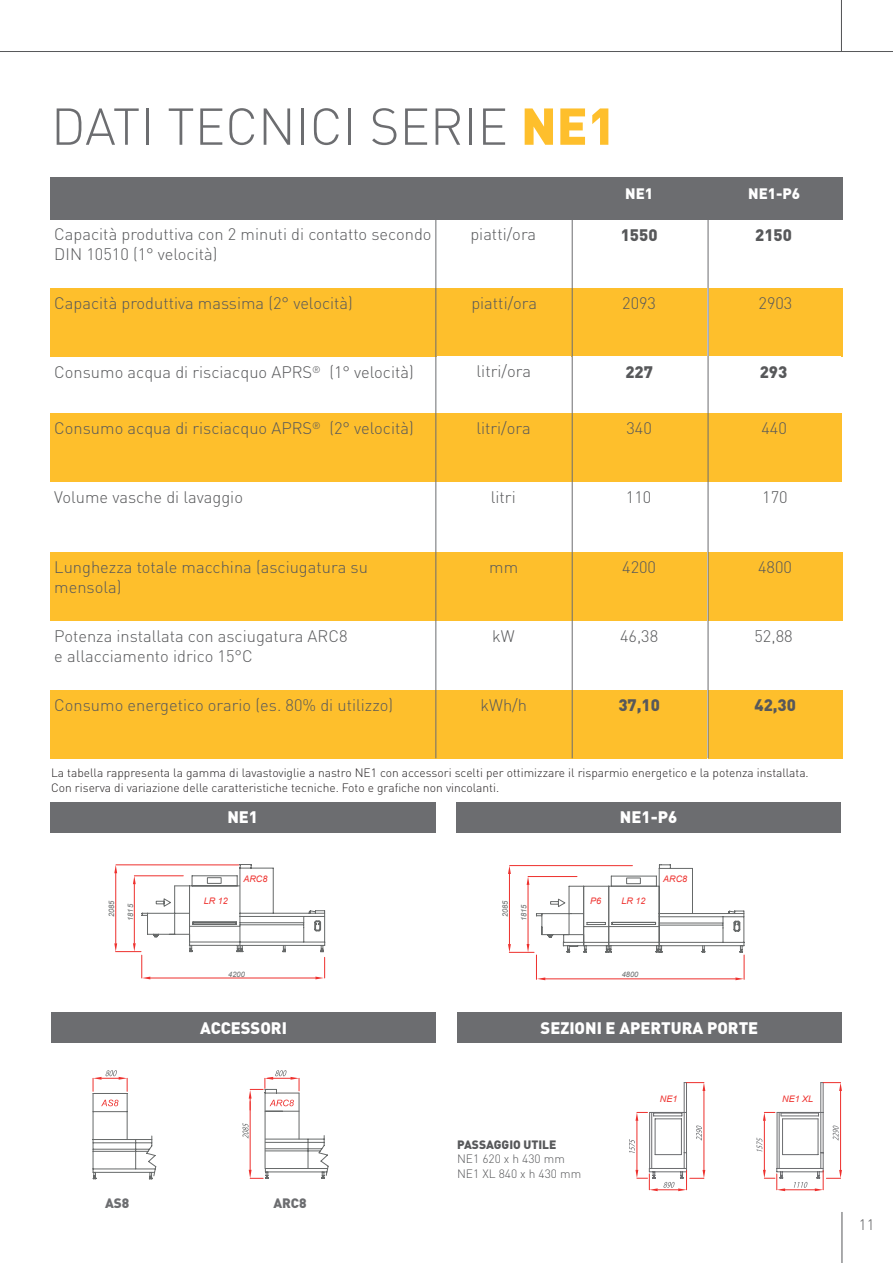
<style>
.page{position:relative;width:893px;height:1263px;background:#fff}
.page>*{position:absolute;margin:0;border:0;box-sizing:border-box;transform-origin:0 0}
.t1{font:300 51px "DIN";color:#6c6d70}
.t2{font:300 16.5px/19.8px "DIN";color:#57585a}
.t3{font:900 16.5px "DIN";color:#fff}
.t4{font:900 16.5px "DIN";color:#57585a}
.t5{font:900 15px "DIN";color:#fff}
.t6{font:300 15px "DIN";color:#57585a}
.t7{font:900 13.5px "DIN";color:#6c6d70}
.t8{font:300 12px/14.4px "DIN";color:#231f20}
.t9{font:300 12px/14.4px "DIN";color:#57585a}
.t10{font:900 12px "DIN";color:#57585a}
.t11{font:italic 9px "Arial";color:#ee302d}
.t12{font:italic 7.5px "Arial";color:#666969}
.s1{font-weight:900;color:#febf2c}
</style>
<div class="page">
<hr style="left:841px;top:1212px;width:1px;height:51px;background:#57585a">
<hr style="left:0;top:51px;width:893px;height:1px;background:#57585a">
<hr style="left:841px;top:0;width:1px;height:51px;background:#57585a">
<div style="left:50px;top:288px;width:387px;height:68px;background:#febf2c"></div>
<div style="left:50px;top:414px;width:386px;height:68px;background:#febf2c"></div>
<div style="left:50px;top:553px;width:386px;height:68px;background:#febf2c"></div>
<div style="left:50px;top:690px;width:386px;height:68px;background:#febf2c"></div>
<div style="left:50px;top:177px;width:386px;height:42px;background:#6c6d70"></div>
<div style="left:572px;top:288px;width:135px;height:68px;background:#febf2c"></div>
<div style="left:572px;top:414px;width:135px;height:68px;background:#febf2c"></div>
<div style="left:572px;top:553px;width:135px;height:68px;background:#febf2c"></div>
<div style="left:572px;top:690px;width:135px;height:68px;background:#febf2c"></div>
<div style="left:572px;top:177px;width:135px;height:42px;background:#6c6d70"></div>
<div style="left:708px;top:288px;width:134px;height:68px;background:#febf2c"></div>
<div style="left:706px;top:356px;width:135px;height:68px;background:#fff"></div>
<div style="left:707px;top:414px;width:135px;height:68px;background:#febf2c"></div>
<div style="left:708px;top:553px;width:134px;height:68px;background:#febf2c"></div>
<div style="left:708px;top:690px;width:134px;height:68px;background:#febf2c"></div>
<div style="left:706px;top:177px;width:136px;height:42px;background:#6c6d70"></div>
<div style="left:437px;top:288px;width:135px;height:68px;background:#febf2c"></div>
<div style="left:436px;top:414px;width:135px;height:68px;background:#febf2c"></div>
<div style="left:436px;top:553px;width:136px;height:68px;background:#febf2c"></div>
<div style="left:436px;top:690px;width:136px;height:68px;background:#febf2c"></div>
<div style="left:436px;top:177px;width:136px;height:42px;background:#6c6d70"></div>
<hr style="left:435px;top:219px;width:1px;height:539px;background:#6c6d70">
<hr style="left:572px;top:214px;width:1px;height:544px;background:#6c6d70">
<hr style="left:708px;top:214px;width:1px;height:544px;background:#6c6d70">
<div style="left:50px;top:802px;width:385px;height:30px;background:#6c6d70"></div>
<div style="left:456px;top:802px;width:385px;height:30px;background:#6c6d70"></div>
<svg style="left:508px;top:864px;width:237px;height:116px"></svg>
<svg style="left:114px;top:864px;width:212px;height:115px"></svg>
<hr style="left:116px;top:864px;width:123px;height:1px;background:#ee302d">
<hr style="left:823px;top:1082px;width:1px;height:30px;background:#6c6d70">
<hr style="left:820px;top:1082px;width:1px;height:30px;background:#6c6d70">
<hr style="left:840px;top:1091px;width:1px;height:79px;background:#ee2f2c">
<svg style="left:821px;top:1082px;width:21px;height:9px"></svg>
<svg style="left:757px;top:1112px;width:85px;height:79px"></svg>
<div style="left:457px;top:1013px;width:385px;height:30px;background:#6c6d70"></div>
<div style="left:51px;top:1013px;width:385px;height:30px;background:#6c6d70"></div>
<hr style="left:686px;top:1082px;width:1px;height:30px;background:#6c6d70">
<hr style="left:684px;top:1082px;width:1px;height:30px;background:#6c6d70">
<hr style="left:704px;top:1091px;width:1px;height:79px;background:#ee2f2c">
<svg style="left:684px;top:1082px;width:21px;height:9px"></svg>
<svg style="left:629px;top:1112px;width:76px;height:79px"></svg>
<svg style="left:92px;top:1070px;width:65px;height:109px"></svg>
<svg style="left:242px;top:1070px;width:87px;height:109px"></svg>
<h1 class="t1" style="left:51px;top:95px;width:566px">DATI TECNICI SERIE <span class="s1">NE1</span></h1>
<p class="t5" style="left:625px;top:183px;width:29px">NE1</p>
<p class="t5" style="left:748px;top:183px;width:54px">NE1-P6</p>
<p class="t2" style="left:54px;top:224px;width:379px">Capacità produttiva con 2 minuti di contatto secondo<br>DIN 10510 (1° velocità)</p>
<p class="t2" style="left:54px;top:293px;width:300px">Capacità produttiva massima (2° velocità)</p>
<p class="t2" style="left:470px;top:224px;width:67px">piatti/ora</p>
<p class="t2" style="left:471px;top:293px;width:67px">piatti/ora</p>
<p class="t4" style="left:621px;top:224px;width:38px">1550</p>
<p class="t2" style="left:622px;top:293px;width:35px">2093</p>
<p class="t4" style="left:755px;top:224px;width:38px">2150</p>
<p class="t2" style="left:758px;top:293px;width:35px">2903</p>
<p class="t2" style="left:54px;top:362px;width:361px">Consumo acqua di risciacquo APRS<sup>®</sup> (1° velocità)</p>
<p class="t2" style="left:54px;top:418px;width:361px">Consumo acqua di risciacquo APRS<sup>®</sup> (2° velocità)</p>
<p class="t2" style="left:477px;top:361px;width:56px">litri/ora</p>
<p class="t2" style="left:476px;top:418px;width:56px">litri/ora</p>
<p class="t4" style="left:625px;top:361px;width:29px">227</p>
<p class="t2" style="left:626px;top:418px;width:27px">340</p>
<p class="t4" style="left:760px;top:361px;width:29px">293</p>
<p class="t2" style="left:761px;top:418px;width:27px">440</p>
<p class="t2" style="left:54px;top:487px;width:190px">Volume vasche di lavaggio</p>
<p class="t2" style="left:491px;top:487px;width:26px">litri</p>
<p class="t2" style="left:626px;top:487px;width:27px">110</p>
<p class="t2" style="left:762px;top:487px;width:27px">170</p>
<p class="t2" style="left:54px;top:557px;width:315px">Lunghezza totale macchina (asciugatura su mensola)</p>
<p class="t2" style="left:54px;top:626px;width:295px">Potenza installata con asciugatura ARC8 e allacciamento idrico 15°C</p>
<p class="t2" style="left:54px;top:694px;width:340px">Consumo energetico orario (es. 80% di utilizzo)</p>
<p class="t2" style="left:489px;top:557px;width:30px">mm</p>
<p class="t2" style="left:492px;top:626px;width:24px">kW</p>
<p class="t2" style="left:480px;top:694px;width:48px">kWh/h</p>
<p class="t2" style="left:622px;top:557px;width:35px">4200</p>
<p class="t2" style="left:620px;top:626px;width:40px">46,38</p>
<p class="t4" style="left:618px;top:694px;width:43px">37,10</p>
<p class="t2" style="left:758px;top:557px;width:35px">4800</p>
<p class="t2" style="left:754px;top:626px;width:40px">52,88</p>
<p class="t4" style="left:754px;top:694px;width:43px">42,30</p>
<p class="t8" style="left:51px;top:766px;width:759px">La tabella rappresenta la gamma di lavastoviglie a nastro NE1 con accessori scelti per ottimizzare il risparmio energetico e la potenza installata.<br>Con riserva di variazione delle caratteristiche tecniche. Foto e grafiche non vincolanti.</p>
<p class="t3" style="left:227px;top:806px;width:32px">NE1</p>
<p class="t3" style="left:620px;top:806px;width:59px">NE1-P6</p>
<p class="t12" style="left:107px;top:917px;width:18px;rotate:-90deg">2085</p>
<p class="t12" style="left:126px;top:921px;width:18px;rotate:-90deg">1815</p>
<p class="t11" style="left:243px;top:873px;width:26px">ARC8</p>
<p class="t11" style="left:663px;top:873px;width:26px">ARC8</p>
<p class="t11" style="left:204px;top:895px;width:26px">LR 12</p>
<p class="t12" style="left:500px;top:917px;width:18px;rotate:-90deg">2085</p>
<p class="t12" style="left:519px;top:921px;width:18px;rotate:-90deg">1815</p>
<p class="t11" style="left:590px;top:895px;width:13px">P6</p>
<p class="t11" style="left:621px;top:895px;width:26px">LR 12</p>
<p class="t12" style="left:228px;top:969px;width:18px">4200</p>
<p class="t12" style="left:622px;top:969px;width:18px">4800</p>
<p class="t3" style="left:200px;top:1017px;width:88px">ACCESSORI</p>
<p class="t3" style="left:541px;top:1017px;width:219px">SEZIONI E APERTURA PORTE</p>
<p class="t10" style="left:457px;top:1136px;width:101px">PASSAGGIO UTILE</p>
<p class="t9" style="left:457px;top:1151px;width:126px">NE1 620 x h 430 mm<br>NE1 XL 840 x h 430 mm</p>
<p class="t11" style="left:660px;top:1093px;width:19px">NE1</p>
<p class="t7" style="left:105px;top:1194px;width:26px">AS8</p>
<p class="t7" style="left:273px;top:1194px;width:35px">ARC8</p>
<p class="t11" style="left:782px;top:1093px;width:33px">NE1 XL</p>
<p class="t6" style="left:859px;top:1215px;width:17px">11</p>
</div>
